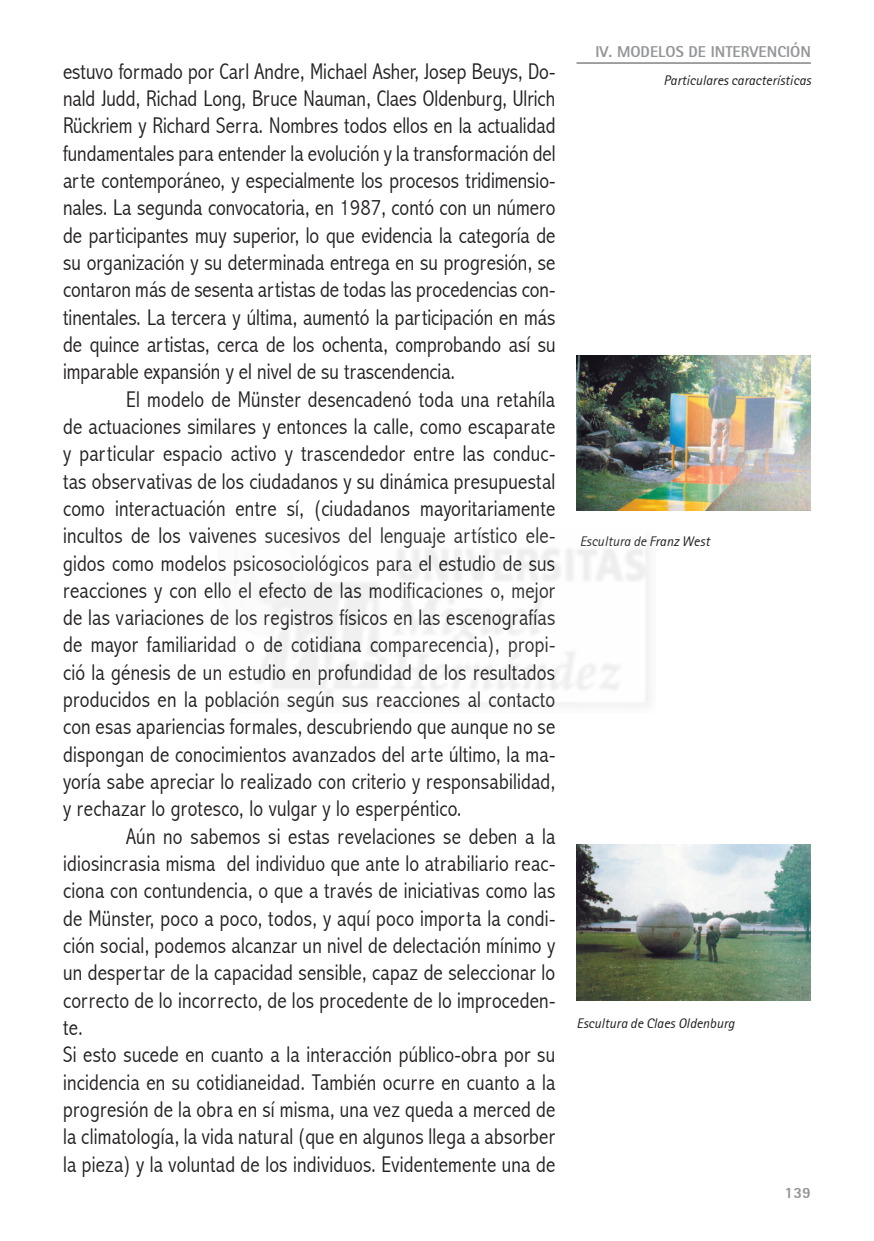
<style>
.page{position:relative;width:874px;height:1241px;background:#fff}
.page>*{position:absolute;margin:0;border:0;box-sizing:border-box;transform-origin:0 0}
.t1{font:300 condensed 22.75px/27.3px "Abadi";letter-spacing:.01em;color:#231f20;text-align:justify}
.t2{font:800 15.75px "Rotis Sans Serif";color:#939598}
.t3{font:italic 14px "Rotis Sans Serif";color:#231f20}
</style>
<div class="page">
<hr style="left:576px;top:62px;width:234px;height:2px;background:#939598">
<img style="left:576px;top:355px;width:234px;height:155px">
<img style="left:576px;top:844px;width:234px;height:156px">
<p class="t1" style="left:63px;top:58px;width:493px">estuvo formado por Carl Andre, Michael Asher, Josep Beuys, Do&shy;nald Judd, Richad Long, Bruce Nauman, Claes Oldenburg, Ulrich Rückriem y Richard Serra. Nombres todos ellos en la actualidad fundamentales para entender la evolución y la transformación del arte contemporáneo, y especialmente los procesos tridimensio&shy;nales. La segunda convocatoria, en 1987, contó con un número de participantes muy superior, lo que evidencia la categoría de su organización y su determinada entrega en su progresión, se contaron más de sesenta artistas de todas las procedencias con&shy;tinentales. La tercera y última, aumentó la participación en más de quince artistas, cerca de los ochenta, comprobando así su imparable expansión y el nivel de su trascendencia.</p>
<p class="t1" style="left:63px;top:385px;width:493px;text-indent:63px">El modelo de Münster desencadenó toda una retahíla de actuaciones similares y entonces la calle, como escaparate y particular espacio activo y trascendedor entre las conduc&shy;tas observativas de los ciudadanos y su dinámica presupuestal como interactuación entre sí, (ciudadanos mayoritariamente incultos de los vaivenes sucesivos del lenguaje artístico ele&shy;gidos como modelos psicosociológicos para el estudio de sus reacciones y con ello el efecto de las modificaciones o, mejor de las variaciones de los registros físicos en las escenografías de mayor familiaridad o de cotidiana comparecencia), propi&shy;ció la génesis de un estudio en profundidad de los resultados producidos en la población según sus reacciones al contacto con esas apariencias formales, descubriendo que aunque no se dispongan de conocimientos avanzados del arte último, la ma&shy;yoría sabe apreciar lo realizado con criterio y responsabilidad, y rechazar lo grotesco, lo vulgar y lo esperpéntico.</p>
<p class="t1" style="left:63px;top:822px;width:493px;text-align:left;text-indent:63px">Aún no sabemos si estas revelaciones se deben a la idiosincrasia misma del individuo que ante lo atrabiliario reac&shy;ciona con contundencia, o que a través de iniciativas como las de Münster, poco a poco, todos, y aquí poco importa la condi&shy;ción social, podemos alcanzar un nivel de delectación mínimo y un despertar de la capacidad sensible, capaz de seleccionar lo correcto de lo incorrecto, de los procedente de lo improceden&shy;te.<br>Si esto sucede en cuanto a la interacción público-obra por su incidencia en su cotidianeidad. También ocurre en cuanto a la progresión de la obra en sí misma, una vez queda a merced de la climatología, la vida natural (que en algunos llega a absorber la pieza) y la voluntad de los individuos. Evidentemente una de</p>
<p class="t2" style="left:595px;top:41px;width:217px">IV. MODELOS DE INTERVENCIÓN</p>
<p class="t3" style="left:663px;top:72px;width:149px">Particulares características</p>
<p class="t3" style="left:579px;top:532px;width:131px">Escultura de Franz West</p>
<p class="t3" style="left:576px;top:1015px;width:159px">Escultura de Claes Oldenburg</p>
<p class="t2" style="left:784px;top:1181px;width:28px">139</p>
</div>
